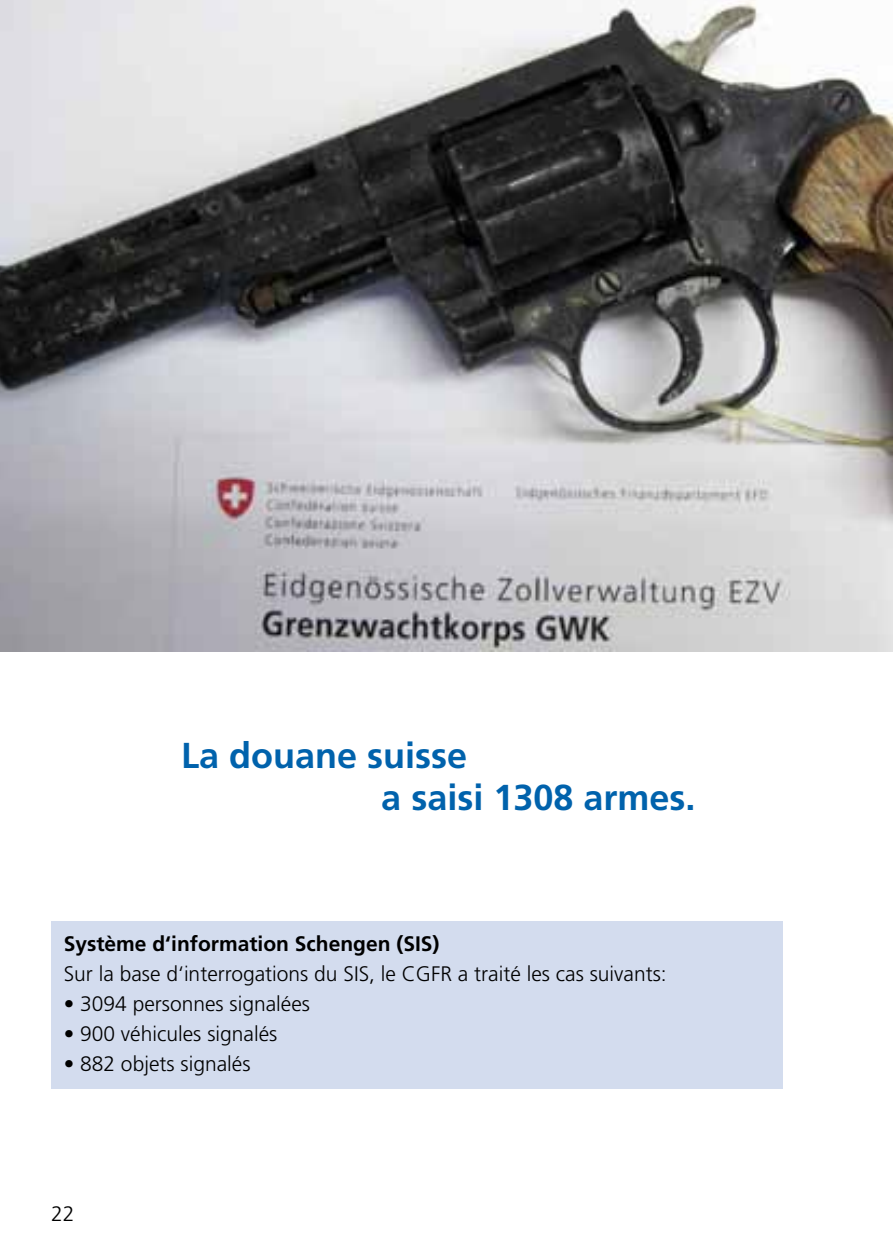
<style>
.page{position:relative;width:893px;height:1259px;background:#fff}
.page>*{position:absolute;margin:0;border:0;box-sizing:border-box;transform-origin:0 0}
.t1{font:700 36px/42px "Frutiger LT Std";color:#0062ac}
.t2{font:300 21px "Frutiger LT Std";color:#000}
.t3{font:700 21px "Frutiger LT Std";color:#000}
</style>
<div class="page">
<img style="left:0;top:0;width:893px;height:651px">
<div style="left:51px;top:921px;width:731px;height:167px;background:#d3dcee"></div>
<h1 class="t1" style="left:381px;top:735px;width:316px;text-indent:-200px">La douane suisse<br>a saisi 1308 armes.</h1>
<p class="t3" style="left:64px;top:931px;width:377px">Système d‘information Schengen (SIS)</p>
<p class="t2" style="left:64px;top:962px;width:604px">Sur la base d‘interrogations du SIS, le CGFR a traité les cas suivants:</p>
<p class="t2" style="left:64px;top:992px;width:248px">• 3094 personnes signalées</p>
<p class="t2" style="left:64px;top:1022px;width:215px">• 900 véhicules signalés</p>
<p class="t2" style="left:64px;top:1052px;width:188px">• 882 objets signalés</p>
<p class="t2" style="left:51px;top:1202px;width:25px">22</p>
</div>
